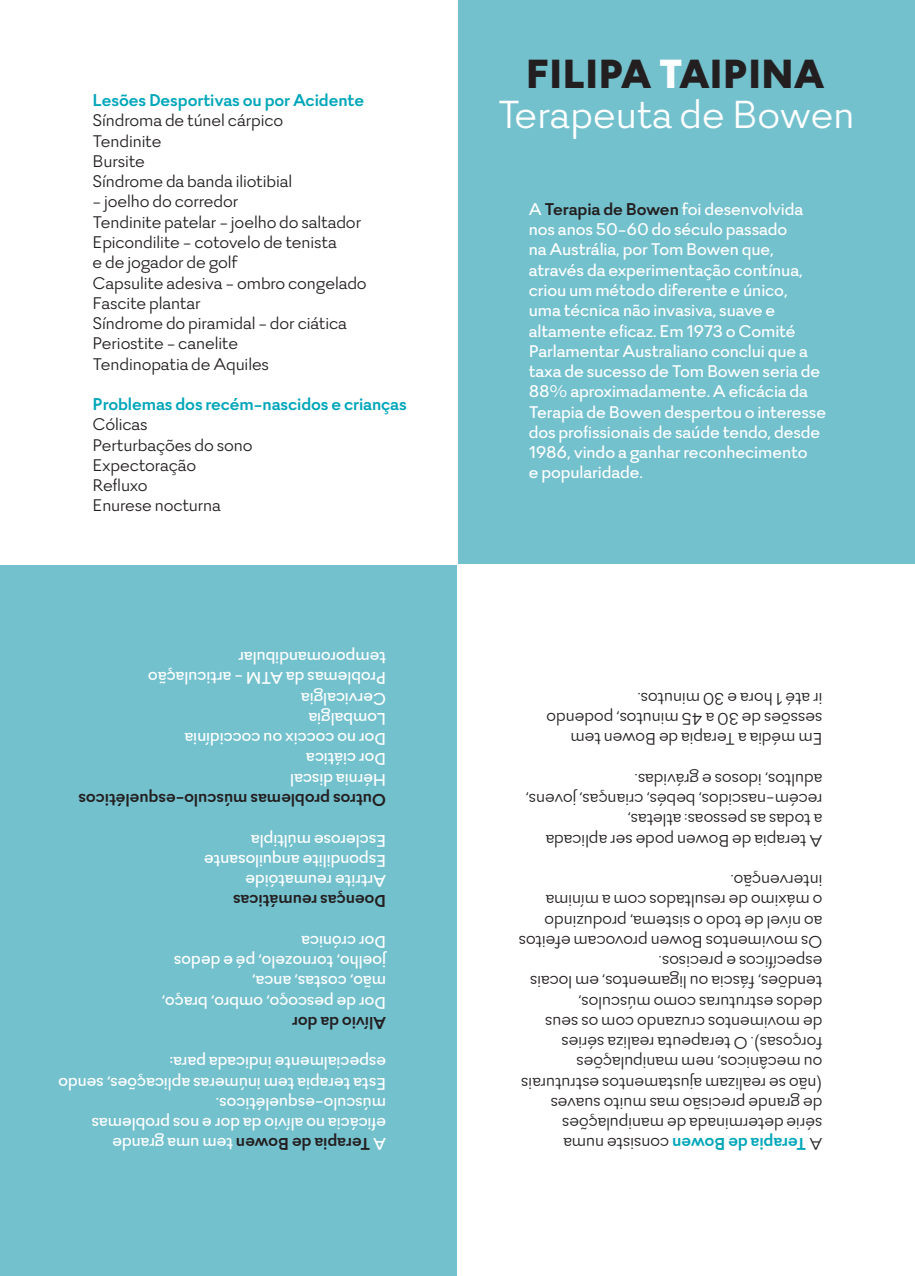
<style>
.page{position:relative;width:915px;height:1276px;background:#fff}
.page>*{position:absolute;margin:0;border:0;box-sizing:border-box;transform-origin:0 0}
.t1{font:900 44.25px "Firme";color:#231f20}
.t2{font:43.5px "Firme";letter-spacing:-.005em;color:#fff}
.t3{font:18.75px/20.2px "Firme";letter-spacing:-.005em;color:#231f20}
.t4{font:500 18.75px/20.2px "Firme";letter-spacing:-.005em;color:#fff}
.t5{font:700 18.75px "Firme";letter-spacing:-.005em;color:#00a6b9}
.t6{font:700 18.75px "Firme";letter-spacing:-.005em;color:#231f20}
.s1{font-weight:700;color:#231f20}
.s2{color:#fff}
.s3{font-weight:700;color:#00a6b9}
</style>
<div class="page">
<div style="left:0;top:0;width:914px;height:1276px;background:#74c1ce"></div>
<div style="left:457px;top:564px;width:457px;height:712px;background:#fff"></div>
<div style="left:0;top:0;width:457px;height:564px;background:#fff"></div>
<p class="t5" style="left:93px;top:89px;width:273px">Lesões Desportivas ou por Acidente</p>
<p class="t3" style="left:93px;top:110px;width:192px">Síndroma de túnel cárpico</p>
<p class="t3" style="left:93px;top:131px;width:70px">Tendinite</p>
<p class="t3" style="left:93px;top:151px;width:54px">Bursite</p>
<p class="t3" style="left:93px;top:171px;width:201px">Síndrome da banda iliotibial</p>
<p class="t3" style="left:93px;top:191px;width:147px">- joelho do corredor</p>
<p class="t3" style="left:93px;top:212px;width:270px">Tendinite patelar - joelho do saltador</p>
<p class="t3" style="left:93px;top:232px;width:246px">Epicondilite - cotovelo de tenista e de jogador de golf</p>
<p class="t3" style="left:93px;top:272px;width:275px">Capsulite adesiva - ombro congelado</p>
<p class="t3" style="left:93px;top:293px;width:109px">Fascite plantar</p>
<p class="t3" style="left:93px;top:313px;width:256px">Síndrome do piramidal - dor ciática</p>
<p class="t3" style="left:93px;top:333px;width:147px">Periostite - canelite</p>
<p class="t3" style="left:93px;top:353px;width:178px">Tendinopatia de Aquiles</p>
<p class="t5" style="left:93px;top:393px;width:316px">Problemas dos recém-nascidos e crianças</p>
<p class="t3" style="left:93px;top:414px;width:57px">Cólicas</p>
<p class="t3" style="left:93px;top:434px;width:161px">Perturbações do sono</p>
<p class="t3" style="left:93px;top:455px;width:105px">Expectoração</p>
<p class="t3" style="left:93px;top:475px;width:57px">Refluxo</p>
<p class="t3" style="left:93px;top:495px;width:130px">Enurese nocturna</p>
<p class="t4" style="left:386px;top:688px;width:239px;rotate:-180deg">Problemas da ATM - articulação temporomandibular</p>
<p class="t4" style="left:386px;top:708px;width:87px;rotate:-180deg">Cervicalgia</p>
<p class="t4" style="left:386px;top:729px;width:79px;rotate:-180deg">Lombalgia</p>
<p class="t4" style="left:386px;top:749px;width:203px;rotate:-180deg">Dor no coccix ou coccidínia</p>
<p class="t4" style="left:386px;top:769px;width:82px;rotate:-180deg">Dor ciática</p>
<p class="t4" style="left:386px;top:789px;width:97px;rotate:-180deg">Hérnia discal</p>
<p class="t6" style="left:386px;top:810px;width:309px;rotate:-180deg">Outros problemas músculo-esqueléticos</p>
<p class="t4" style="left:386px;top:850px;width:137px;rotate:-180deg">Esclerose múltipla</p>
<p class="t4" style="left:386px;top:870px;width:184px;rotate:-180deg">Espondilite anquilosante</p>
<p class="t4" style="left:386px;top:891px;width:142px;rotate:-180deg">Artrite reumatóide</p>
<p class="t6" style="left:386px;top:912px;width:155px;rotate:-180deg">Doenças reumáticas</p>
<p class="t4" style="left:386px;top:951px;width:86px;rotate:-180deg">Dor crónica</p>
<p class="t4" style="left:386px;top:1012px;width:226px;rotate:-180deg">Dor de pescoço, ombro, braço, mão, costas, anca,<br>joelho, tornozelo, pé e dedos</p>
<p class="t6" style="left:386px;top:1033px;width:96px;rotate:-180deg">Alívio da dor</p>
<p class="t4" style="left:386px;top:1154px;width:329px;rotate:-180deg">A <span class="s1">Terapia de Bowen</span> tem uma grande eficácia no alívio da dor e nos problemas músculo-esqueléticos.<br>Esta terapia tem inúmeras aplicações, sendo especialmente indicada para:</p>
<p class="t1" style="left:525px;top:48px;width:300px">FILIPA <span class="s2">T</span>AIPINA</p>
<p class="t2" style="left:497px;top:89px;width:358px">Terapeuta de Bowen</p>
<p class="t4" style="left:528px;top:199px;width:299px">A <span class="s1">Terapia de Bowen</span> foi desenvolvida nos anos 50-60 do século passado<br>na Austrália, por Tom Bowen que, através da experimentação contínua, criou um método diferente e único,<br>uma técnica não invasiva, suave e altamente eficaz. Em 1973 o Comité Parlamentar Australiano conclui que a taxa de sucesso de Tom Bowen seria de 88% aproximadamente. A eficácia da Terapia de Bowen despertou o interesse dos profissionais de saúde tendo, desde 1986, vindo a ganhar reconhecimento<br>e popularidade.</p>
<p class="t3" style="left:822px;top:749px;width:277px;rotate:-180deg">Em média a Terapia de Bowen tem sessões de 30 a 45 minutos, podendo ir até 1 hora e 30 minutos.</p>
<p class="t3" style="left:822px;top:810px;width:298px;rotate:-180deg">recém-nascidos, bebés, crianças, jovens, adultos, idosos e grávidas.</p>
<p class="t3" style="left:822px;top:850px;width:278px;rotate:-180deg">A terapia de Bowen pode ser aplicada a todas as pessoas: atletas,</p>
<p class="t3" style="left:822px;top:1154px;width:305px;rotate:-180deg">A <span class="s3">Terapia de Bowen</span> consiste numa<br>série determinada de manipulações<br>de grande precisão mas muito suaves (não se realizam ajustamentos estruturais ou mecânicos, nem manipulações forçosas). O terapeuta realiza séries<br>de movimentos cruzando com os seus dedos estruturas como músculos, tendões, fáscia ou ligamentos, em locais específicos e precisos.<br>Os movimentos Bowen provocam efeitos ao nível de todo o sistema, produzindo<br>o máximo de resultados com a mínima intervenção.</p>
</div>
